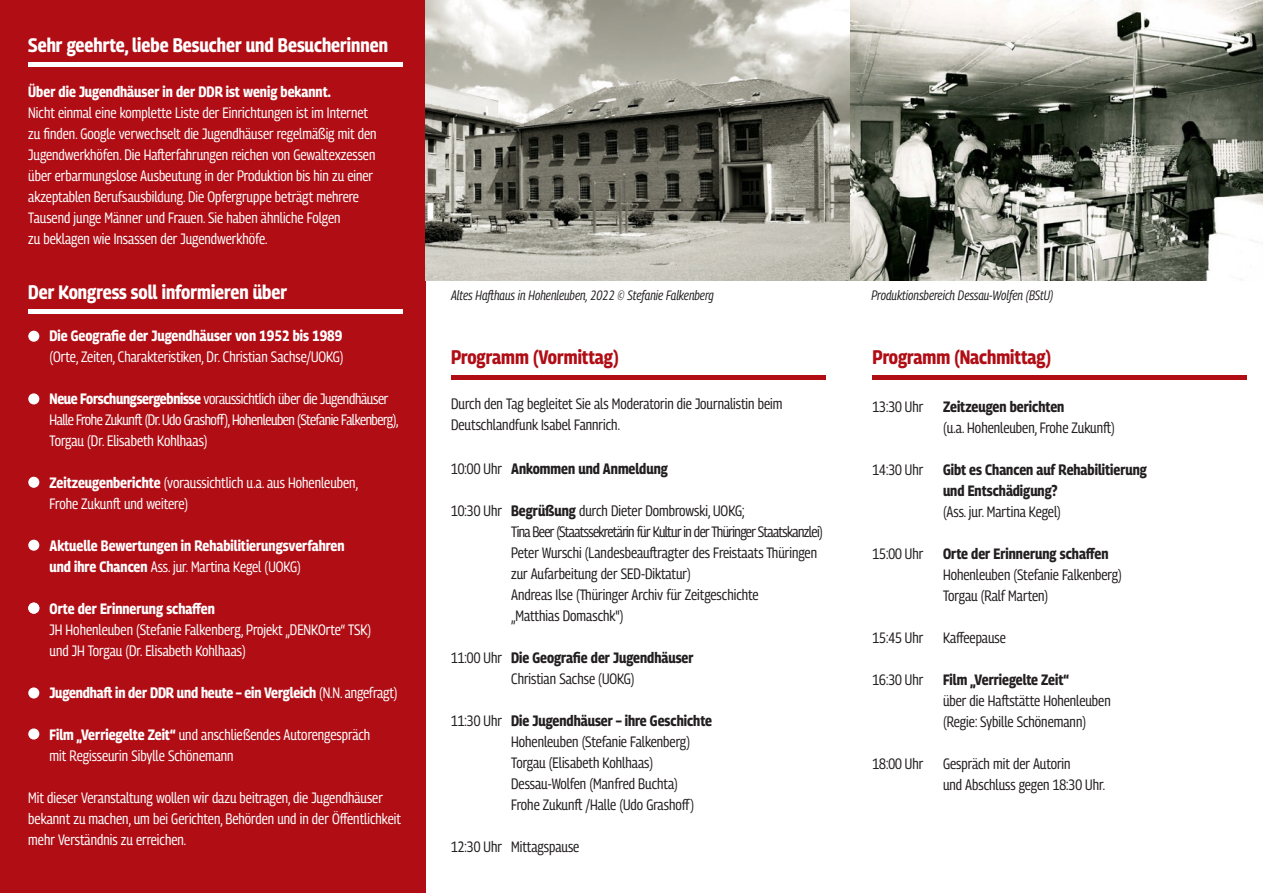
<style>
.page{position:relative;width:1263px;height:893px;background:#fff}
.page>*{position:absolute;margin:0;border:0;box-sizing:border-box;transform-origin:0 0}
.t1{font:700 semi-condensed 19.5px "Georama";color:#fff}
.t2{font:700 semi-condensed 19.5px "Georama";color:#b00d15}
.t3{font:semi-condensed 15px/21px "Georama";color:#231f20}
.t4{font:semi-condensed 15px/21px "Georama";color:#fff}
.t5{font:700 semi-condensed 15px/21px "Georama";color:#fff}
.t6{font:semi-condensed 15px/21px "Georama";letter-spacing:-.03em;color:#fff}
.t7{font:700 semi-condensed 15px/21px "Georama";color:#231f20}
.t8{font:italic semi-condensed 13.5px "Georama";color:#231f20}
.s1{font-weight:700}
.s2{font-weight:400}
</style>
<div class="page">
<div style="left:0;top:0;width:425px;height:893px;background:#b00d15"></div>
<div style="left:28px;top:62px;width:374px;height:5px;background:#fff"></div>
<hr style="left:28px;top:309px;width:374px;height:4px;background:#fff">
<div style="left:28px;top:331px;width:11px;height:11px;background:#fff;border-radius:50%"></div>
<div style="left:28px;top:393px;width:11px;height:11px;background:#fff;border-radius:50%"></div>
<div style="left:28px;top:477px;width:11px;height:11px;background:#fff;border-radius:50%"></div>
<div style="left:28px;top:540px;width:11px;height:11px;background:#fff;border-radius:50%"></div>
<div style="left:28px;top:603px;width:11px;height:11px;background:#fff;border-radius:50%"></div>
<div style="left:28px;top:687px;width:11px;height:11px;background:#fff;border-radius:50%"></div>
<div style="left:28px;top:728px;width:11px;height:11px;background:#fff;border-radius:50%"></div>
<hr style="left:451px;top:375px;width:374px;height:4px;background:#b00d15">
<hr style="left:872px;top:375px;width:375px;height:4px;background:#b00d15">
<img style="left:425px;top:1px;width:838px;height:280px">
<h1 class="t1" style="left:28px;top:31px;width:361px">Sehr geehrte, liebe Besucher und Besucherinnen</h1>
<p class="t5" style="left:28px;top:81px;width:304px">Über die Jugendhäuser in der DDR ist wenig bekannt.</p>
<p class="t4" style="left:28px;top:102px;width:350px">Nicht einmal eine komplette Liste der Einrichtungen ist im Internet zu finden. Google verwechselt die Jugendhäuser regelmäßig mit den Jugendwerkhöfen. Die Hafterfahrungen reichen von Gewaltexzessen über erbarmungslose Ausbeutung in der Produktion bis hin zu einer akzeptablen Berufsausbildung. Die Opfergruppe beträgt mehrere Tausend junge Männer und Frauen. Sie haben ähnliche Folgen<br>zu beklagen wie Insassen der Jugendwerkhöfe.</p>
<h1 class="t1" style="left:28px;top:278px;width:260px">Der Kongress soll informieren über</h1>
<p class="t5" style="left:50px;top:325px;width:294px">Die Geografie der Jugendhäuser von 1952 bis 1989</p>
<p class="t4" style="left:50px;top:346px;width:296px">(Orte, Zeiten, Charakteristiken, Dr. Christian Sachse/UOKG)</p>
<p class="t6" style="left:50px;top:388px;width:351px"><span class="s1">Neue Forschungsergebnisse</span> voraussichtlich über die Jugendhäuser<br>Halle Frohe Zukunft (Dr. Udo Grashoff), Hohenleuben (Stefanie Falkenberg),<br>Torgau (Dr. Elisabeth Kohlhaas)</p>
<p class="t4" style="left:50px;top:472px;width:310px"><span class="s1">Zeitzeugenberichte</span> (voraussichtlich u.a. aus Hohenleuben,<br>Frohe Zukunft und weitere)</p>
<p class="t5" style="left:50px;top:535px;width:297px">Aktuelle Bewertungen in Rehabilitierungsverfahren und ihre Chancen <span class="s2">Ass. jur. Martina Kegel (UOKG)</span></p>
<p class="t5" style="left:50px;top:598px;width:167px">Orte der Erinnerung schaffen</p>
<p class="t4" style="left:50px;top:619px;width:323px">JH Hohenleuben (Stefanie Falkenberg, Projekt „DENKOrte“ TSK) und JH Torgau (Dr. Elisabeth Kohlhaas)</p>
<p class="t5" style="left:50px;top:682px;width:349px">Jugendhaft in der DDR und heute – ein Vergleich <span class="s2">(N.N. angefragt)</span></p>
<p class="t4" style="left:50px;top:724px;width:322px"><span class="s1">Film „Verriegelte Zeit“</span> und anschließendes Autorengespräch mit Regisseurin Sibylle Schönemann</p>
<p class="t4" style="left:28px;top:787px;width:374px">Mit dieser Veranstaltung wollen wir dazu beitragen, die Jugendhäuser bekannt zu machen, um bei Gerichten, Behörden und in der Öffentlichkeit mehr Verständnis zu erreichen.</p>
<p class="t8" style="left:451px;top:286px;width:264px">Altes Hafthaus in Hohenleuben, 2022 © Stefanie Falkenberg</p>
<p class="t8" style="left:871px;top:286px;width:183px">Produktionsbereich Dessau-Wolfen (BStU)</p>
<h1 class="t2" style="left:451px;top:343px;width:169px">Programm (Vormittag)</h1>
<p class="t3" style="left:451px;top:393px;width:333px">Durch den Tag begleitet Sie als Moderatorin die Journalistin beim<br>Deutschlandfunk Isabel Fannrich.</p>
<p class="t7" style="left:451px;top:458px;width:218px"><span class="s2">10:00 Uhr</span> Ankommen und Anmeldung</p>
<p class="t3" style="left:511px;top:500px;width:313px;text-indent:-60px">10:30 Uhr <span class="s1">Begrüßung</span> durch Dieter Dombrowski, UOKG;<br>Tina Beer (Staatssekretärin für Kultur in der Thüringer Staatskanzlei)<br>Peter Wurschi (Landesbeauftragter des Freistaats Thüringen zur Aufarbeitung der SED-Diktatur)<br>Andreas Ilse (Thüringer Archiv für Zeitgeschichte<br>„Matthias Domaschk")</p>
<p class="t3" style="left:451px;top:647px;width:244px;text-align:center">11:00 Uhr <span class="s1">Die Geografie der Jugendhäuser<br></span>Christian Sachse (UOKG)</p>
<p class="t3" style="left:511px;top:710px;width:202px;text-indent:-60px">11:30 Uhr <span class="s1">Die Jugendhäuser – ihre Geschichte </span>Hohenleuben (Stefanie Falkenberg)<br>Torgau (Elisabeth Kohlhaas)<br>Dessau-Wolfen (Manfred Buchta)<br>Frohe Zukunft /Halle (Udo Grashoff)</p>
<p class="t3" style="left:451px;top:836px;width:130px">12:30 Uhr Mittagspause</p>
<h1 class="t2" style="left:872px;top:343px;width:180px">Programm (Nachmittag)</h1>
<p class="t3" style="left:872px;top:396px;width:52px">13:30 Uhr</p>
<p class="t7" style="left:943px;top:396px;width:123px">Zeitzeugen berichten</p>
<p class="t3" style="left:943px;top:417px;width:173px">(u.a. Hohenleuben, Frohe Zukunft)</p>
<p class="t3" style="left:872px;top:459px;width:52px">14:30 Uhr</p>
<p class="t7" style="left:943px;top:459px;width:206px">Gibt es Chancen auf Rehabilitierung und Entschädigung?</p>
<p class="t3" style="left:943px;top:501px;width:119px">(Ass. jur. Martina Kegel)</p>
<p class="t3" style="left:872px;top:543px;width:52px">15:00 Uhr</p>
<p class="t7" style="left:943px;top:543px;width:167px">Orte der Erinnerung schaffen</p>
<p class="t3" style="left:943px;top:564px;width:180px">Hohenleuben (Stefanie Falkenberg)<br>Torgau (Ralf Marten)</p>
<p class="t3" style="left:872px;top:627px;width:52px">15:45 Uhr</p>
<p class="t3" style="left:943px;top:627px;width:64px">Kaffeepause</p>
<p class="t3" style="left:872px;top:669px;width:52px">16:30 Uhr</p>
<p class="t7" style="left:943px;top:669px;width:128px">Film „Verriegelte Zeit“</p>
<p class="t3" style="left:943px;top:690px;width:169px">über die Haftstätte Hohenleuben (Regie: Sybille Schönemann)</p>
<p class="t3" style="left:872px;top:753px;width:52px">18:00 Uhr</p>
<p class="t3" style="left:943px;top:753px;width:163px">Gespräch mit der Autorin<br>und Abschluss gegen 18:30 Uhr.</p>
</div>
